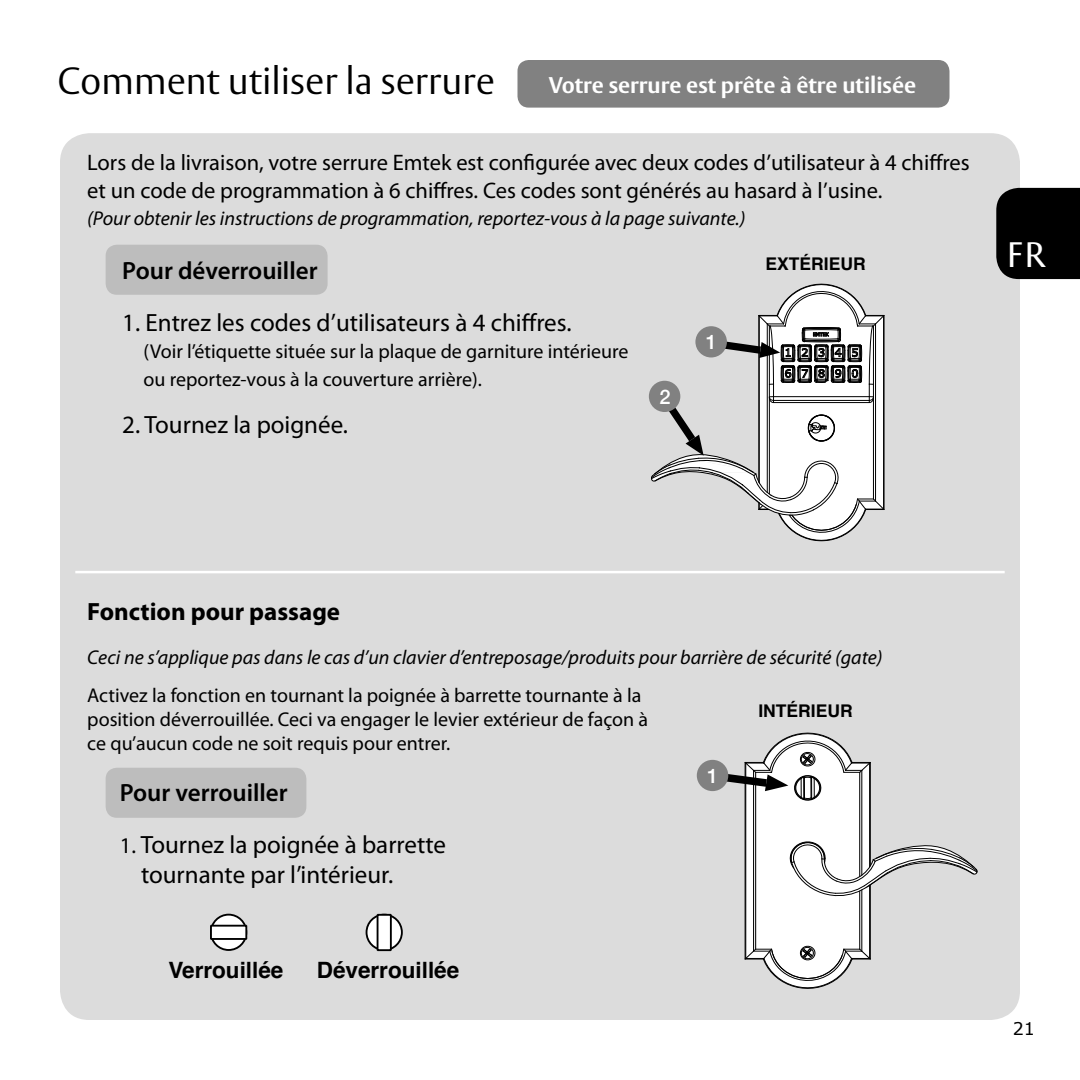
<style>
.page{position:relative;width:1080px;height:1080px;background:#fff}
.page>*{position:absolute;margin:0;border:0;box-sizing:border-box;transform-origin:0 0}
.t1{font:300 37.5px "ASSA Vesta";color:#000}
.t2{font:35px "ASSA Vesta";color:#fff}
.t3{font:25px/30px "Myriad Pro";color:#000}
.t4{font:600 25px "Myriad Pro";color:#000}
.t5{font:700 25px "Myriad Pro";color:#000}
.t6{font:22.5px/27.5px "Myriad Pro";color:#000}
.t7{font:700 22.5px "ASSA Vesta";color:#fff}
.t8{font:700 22.5px "Helvetica";color:#000}
.t9{font:20px/24px "Myriad Pro";color:#000}
.t10{font:italic 20px "Myriad Pro";color:#000}
.t11{font:500 20px "Helvetica Neue";color:#fff}
.t12{font:700 17.5px "Helvetica";color:#000}
.t13{font:17.5px "Verdana";color:#000}
.s1{font-size:22.5px}
</style>
<div class="page">
<div style="left:60px;top:133px;width:960px;height:887px;background:#dcdcdc;border-radius:29px"></div>
<div style="left:996px;top:188px;width:84px;height:91px;background:#000"></div>
<div style="left:106px;top:245px;width:222px;height:50px;background:#bdbdbd;border-radius:11px"></div>
<div style="left:106px;top:768px;width:200px;height:50px;background:#bdbdbd;border-radius:11px"></div>
<div style="left:518px;top:60px;width:432px;height:48px;background:#818181;border-radius:11px"></div>
<hr style="left:75px;top:571px;width:930px;height:2px;background:#fff">
<svg style="left:211px;top:915px;width:35px;height:35px"></svg>
<div style="left:210px;top:914px;width:37px;height:37px;border:2px solid #000;border-radius:50%"></div>
<div style="left:211px;top:926px;width:35px;height:13px;background:#fff"></div>
<div style="left:210px;top:925px;width:37px;height:15px;border:2px solid #000"></div>
<svg style="left:367px;top:915px;width:35px;height:35px"></svg>
<div style="left:366px;top:914px;width:37px;height:37px;border:2px solid #000;border-radius:50%"></div>
<div style="left:378px;top:915px;width:13px;height:35px;background:#fff"></div>
<div style="left:377px;top:914px;width:15px;height:37px;border:2px solid #000"></div>
<svg style="left:651px;top:283px;width:234px;height:258px"></svg>
<svg style="left:716px;top:732px;width:262px;height:257px"></svg>
<div style="left:695px;top:326px;width:32px;height:31px;background:#818181;border-radius:50%"></div>
<div style="left:697px;top:760px;width:31px;height:31px;background:#818181;border-radius:50%"></div>
<div style="left:649px;top:381px;width:31px;height:31px;background:#818181;border-radius:50%"></div>
<h1 class="t1" style="left:58px;top:58px;width:439px">Comment utiliser la serrure</h1>
<p class="t7" style="left:549px;top:71px;width:369px">Votre serrure est prête à être utilisée</p>
<p class="t6" style="left:87px;top:148px;width:884px">Lors de la livraison, votre serrure Emtek est configurée avec deux codes d’utilisateur à 4 chiffres et un code de programmation à 6 chiffres. Ces codes sont générés au hasard à l’usine.</p>
<p class="t10" style="left:87px;top:206px;width:660px">(Pour obtenir les instructions de programmation, reportez-vous à la page suivante.)</p>
<p class="t4" style="left:122px;top:254px;width:197px">Pour déverrouiller</p>
<p class="t3" style="left:122px;top:307px;width:451px">1. Entrez les codes d’utilisateurs à 4 chiffres.</p>
<p class="t9" style="left:144px;top:338px;width:487px;line-height:27.5px">(Voir l’étiquette située sur la plaque de garniture intérieure ou reportez-vous à la couverture arrière).</p>
<p class="t3" style="left:122px;top:409px;width:227px">2. Tournez la poignée.</p>
<p class="t12" style="left:766px;top:250px;width:102px">EXTÉRIEUR</p>
<p class="t11" style="left:706px;top:326px;width:13px">1</p>
<p class="t11" style="left:659px;top:380px;width:13px">2</p>
<h2 class="t2" style="left:1007px;top:233px;width:40px">FR</h2>
<p class="t5" style="left:87px;top:595px;width:254px">Fonction pour passage</p>
<p class="t10" style="left:87px;top:645px;width:797px">Ceci ne s’applique pas dans le cas d’un clavier d’entreposage/produits pour barrière de sécurité (gate)</p>
<p class="t9" style="left:87px;top:683px;width:562px">Activez la fonction en tournant la poignée à barrette tournante à la position déverrouillée. Ceci va engager le levier extérieur de façon à ce qu’aucun code ne soit requis pour entrer.</p>
<p class="t12" style="left:758px;top:697px;width:96px">INTÉRIEUR</p>
<p class="t4" style="left:120px;top:776px;width:169px">Pour verrouiller</p>
<p class="t3" style="left:141px;top:829px;width:306px;text-indent:-21px"><span class="s1">1.</span> Tournez la poignée à barrette tournante par l’intérieur.</p>
<p class="t8" style="left:168px;top:952px;width:117px">Verrouillée</p>
<p class="t8" style="left:317px;top:952px;width:144px">Déverrouillée</p>
<p class="t11" style="left:707px;top:760px;width:13px">1</p>
<p class="t13" style="left:1013px;top:1017px;width:24px">21</p>
</div>
